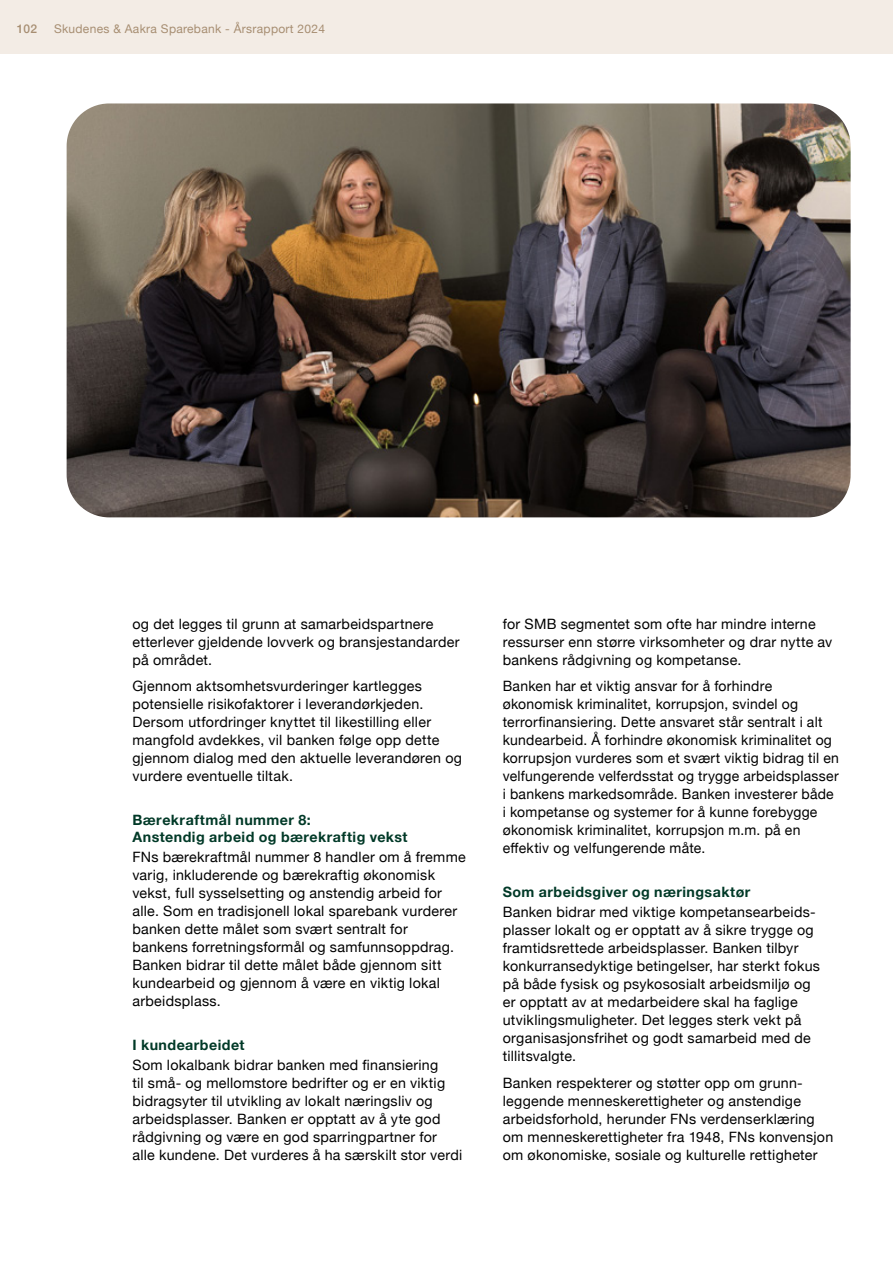
<style>
.page{position:relative;width:893px;height:1263px;background:#fff}
.page>*{position:absolute;margin:0;border:0;box-sizing:border-box;transform-origin:0 0}
.Brødtekst_2024{font:14.25px/18px "Helvetica Neue";letter-spacing:.02em;color:#000}
.HEADING_EXP{font:700 14.25px/17.1px "Helvetica Neue";letter-spacing:.03em;color:#003927}
.t1{font:12px "Helvetica Neue";letter-spacing:.025em;color:#a78e72}
.t2{font:500 12px "Helvetica Neue";color:#a78e72}
</style>
<div class="page">
<div style="left:0;top:0;width:893px;height:54px;background:#f3ece5"></div>
<img style="left:67px;top:103px;width:784px;height:414px">
<p class="t2" style="left:17px;top:20px;width:22px">102</p>
<p class="t1" style="left:54px;top:20px;width:273px">Skudenes &amp; Aakra Sparebank - Årsrapport 2024</p>
<p class="Brødtekst_2024" style="left:132px;top:615px;width:328px">og det legges til grunn at samarbeidspartnere etterlever gjeldende lovverk og bransjestandarder på området.</p>
<p class="Brødtekst_2024" style="left:132px;top:678px;width:331px">Gjennom aktsomhetsvurderinger kartlegges potensielle risikofaktorer i leverandørkjeden.<br>Dersom utfordringer knyttet til likestilling eller mangfold avdekkes, vil banken følge opp dette gjennom dialog med den aktuelle leverandøren og vurdere eventuelle tiltak.</p>
<p class="HEADING_EXP" style="left:132px;top:812px;width:277px">Bærekraftmål nummer 8:<br>Anstendig arbeid og bærekraftig vekst</p>
<p class="Brødtekst_2024" style="left:132px;top:849px;width:335px">FNs bærekraftmål nummer 8 handler om å fremme varig, inkluderende og bærekraftig økonomisk vekst, full sysselsetting og anstendig arbeid for alle. Som en tradisjonell lokal sparebank vurderer banken dette målet som svært sentralt for bankens forretningsformål og samfunnsoppdrag.<br>Banken bidrar til dette målet både gjennom sitt kundearbeid og gjennom å være en viktig lokal arbeidsplass.</p>
<p class="HEADING_EXP" style="left:132px;top:1036px;width:114px">I kundearbeidet</p>
<p class="Brødtekst_2024" style="left:132px;top:1057px;width:331px">Som lokalbank bidrar banken med finansiering<br>til små- og mellomstore bedrifter og er en viktig bidragsyter til utvikling av lokalt næringsliv og arbeidsplasser. Banken er opptatt av å yte god rådgivning og være en god sparringpartner for alle kundene. Det vurderes å ha særskilt stor verdi</p>
<p class="Brødtekst_2024" style="left:503px;top:615px;width:331px">for SMB segmentet som ofte har mindre interne ressurser enn større virksomheter og drar nytte av bankens rådgivning og kompetanse.</p>
<p class="Brødtekst_2024" style="left:503px;top:678px;width:338px">Banken har et viktig ansvar for å forhindre økonomisk kriminalitet, korrupsjon, svindel og terrorfinansiering. Dette ansvaret står sentralt i alt kundearbeid. Å forhindre økonomisk kriminalitet og korrupsjon vurderes som et svært viktig bidrag til en velfungerende velferdsstat og trygge arbeidsplasser i bankens markedsområde. Banken investerer både i kompetanse og systemer for å kunne forebygge økonomisk kriminalitet, korrupsjon m.m. på en effektiv og velfungerende måte.</p>
<p class="HEADING_EXP" style="left:503px;top:884px;width:249px">Som arbeidsgiver og næringsaktør</p>
<p class="Brødtekst_2024" style="left:503px;top:904px;width:319px">Banken bidrar med viktige kompetansearbeids&shy;plasser lokalt og er opptatt av å sikre trygge og framtidsrettede arbeidsplasser. Banken tilbyr konkurransedyktige betingelser, har sterkt fokus på både fysisk og psykososialt arbeidsmiljø og er opptatt av at medarbeidere skal ha faglige utviklingsmuligheter. Det legges sterk vekt på organisasjonsfrihet og godt samarbeid med de tillitsvalgte.</p>
<p class="Brødtekst_2024" style="left:503px;top:1074px;width:332px">Banken respekterer og støtter opp om grunn&shy;leggende menneskerettigheter og anstendige arbeidsforhold, herunder FNs verdenserklæring om menneskerettigheter fra 1948, FNs konvensjon om økonomiske, sosiale og kulturelle rettigheter</p>
</div>
